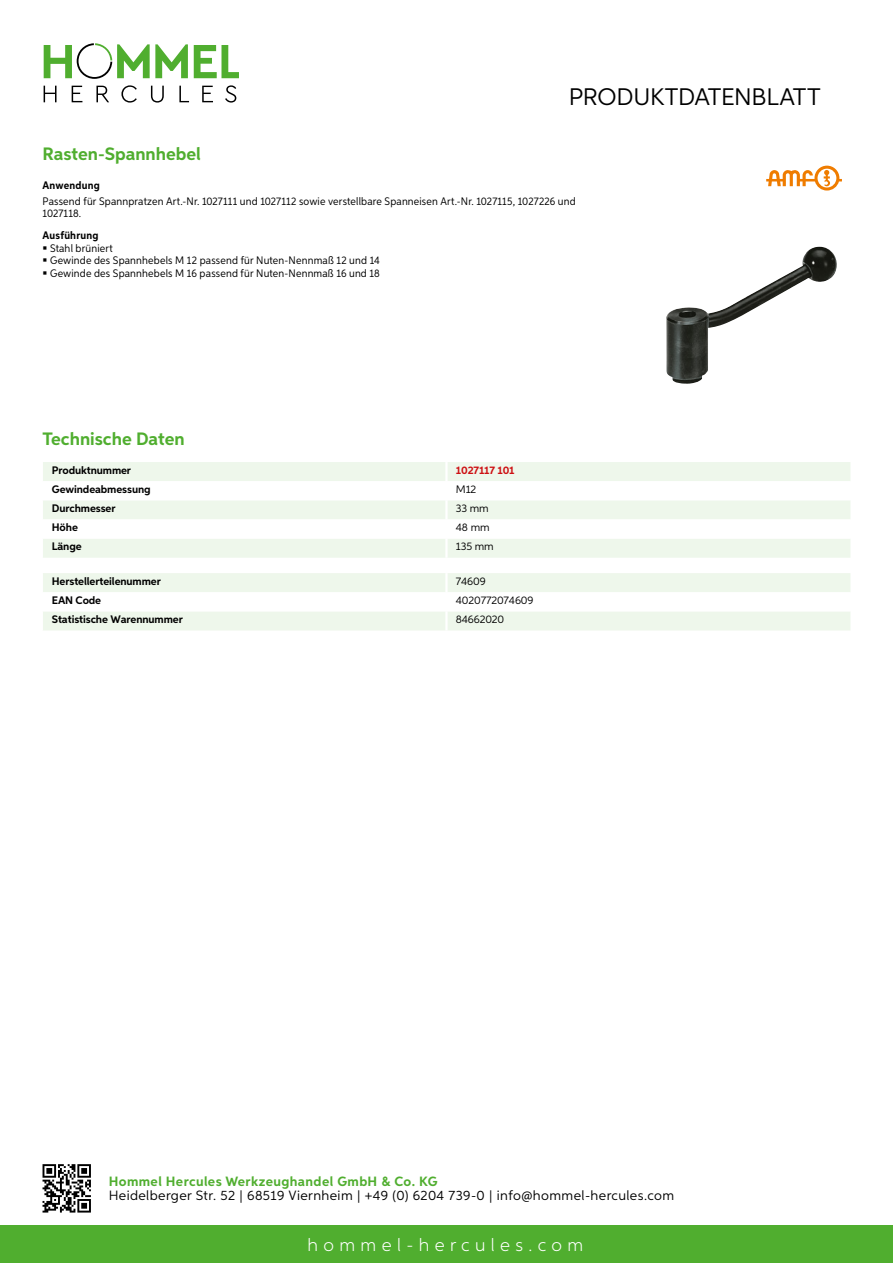
<style>
.page{position:relative;width:893px;height:1263px;background:#fff}
.page>*{position:absolute;margin:0;border:0;box-sizing:border-box;transform-origin:0 0}
.t1{font:24px "Aspira";letter-spacing:-.01em;color:#000}
.t2{font:700 18px "Aspira";color:#50ae2f}
.t3{font:300 18px "Aspira";letter-spacing:.3em;color:#fff}
.t4{font:13.5px "Aspira";letter-spacing:.03em;color:#000}
.t5{font:700 13.5px "Aspira";letter-spacing:.03em;color:#50ae2f}
.t6{font:10.95px/12.8px "Aspira Nar";letter-spacing:.015em;color:#000}
.t7{font:700 10.95px "Aspira";letter-spacing:-.01em;color:#000}
.t8{font:10.95px "Aspira";letter-spacing:-.01em;color:#000}
.t9{font:700 10.95px "Aspira Nar";letter-spacing:.02em;color:#000}
.t10{font:700 10.95px "Aspira";letter-spacing:-.01em;color:#cd1013}
</style>
<div class="page">
<div style="left:0;top:1226px;width:893px;height:37px;background:#50ae2f"></div>
<svg style="left:43px;top:1164px;width:48px;height:48px"></svg>
<svg style="left:194px;top:45px;width:45px;height:33px"></svg>
<svg style="left:44px;top:43px;width:144px;height:36px"></svg>
<svg style="left:44px;top:86px;width:13px;height:16px"></svg>
<svg style="left:72px;top:86px;width:10px;height:16px"></svg>
<svg style="left:96px;top:86px;width:13px;height:16px"></svg>
<svg style="left:121px;top:85px;width:16px;height:18px"></svg>
<svg style="left:151px;top:86px;width:13px;height:17px"></svg>
<svg style="left:179px;top:86px;width:10px;height:16px"></svg>
<svg style="left:202px;top:86px;width:11px;height:16px"></svg>
<svg style="left:225px;top:85px;width:11px;height:18px"></svg>
<div style="left:43px;top:462px;width:807px;height:96px;background:#eef7eb"></div>
<svg style="left:43px;top:481px;width:807px;height:58px"></svg>
<hr style="left:445px;top:462px;width:3px;height:19px;background:#fff">
<hr style="left:445px;top:481px;width:3px;height:19px;background:#fff">
<hr style="left:445px;top:500px;width:3px;height:19px;background:#fff">
<hr style="left:445px;top:519px;width:3px;height:20px;background:#fff">
<hr style="left:445px;top:539px;width:3px;height:19px;background:#fff">
<svg style="left:43px;top:573px;width:807px;height:57px"></svg>
<hr style="left:445px;top:611px;width:3px;height:19px;background:#fff">
<img style="left:666px;top:247px;width:171px;height:137px">
<svg style="left:766px;top:166px;width:76px;height:25px"></svg>
<h1 class="t1" style="left:569px;top:82px;width:253px">Produktdatenblatt</h1>
<h2 class="t2" style="left:43px;top:142px;width:160px">Rasten-Spannhebel</h2>
<p class="t9" style="left:43px;top:179px;width:59px">Anwendung</p>
<p class="t6" style="left:43px;top:195px;width:535px;line-height:12px">Passend für Spannpratzen Art.-Nr. 1027111 und 1027112 sowie verstellbare Spanneisen Art.-Nr. 1027115, 1027226 und<br>1027118.</p>
<p class="t9" style="left:43px;top:228px;width:58px">Ausführung</p>
<p class="t6" style="left:50px;top:241px;width:331px">Stahl brüniert<br>Gewinde des Spannhebels M 12 passend für Nuten-Nennmaß 12 und 14<br>Gewinde des Spannhebels M 16 passend für Nuten-Nennmaß 16 und 18</p>
<h2 class="t2" style="left:43px;top:428px;width:144px">Technische Daten</h2>
<p class="t7" style="left:52px;top:463px;width:81px">Produktnummer</p>
<p class="t10" style="left:456px;top:463px;width:60px">1027117 101</p>
<p class="t7" style="left:52px;top:483px;width:100px">Gewindeabmessung</p>
<p class="t8" style="left:456px;top:483px;width:22px">M12</p>
<p class="t7" style="left:52px;top:502px;width:65px">Durchmesser</p>
<p class="t8" style="left:456px;top:502px;width:34px">33 mm</p>
<p class="t7" style="left:52px;top:521px;width:28px">Höhe</p>
<p class="t8" style="left:456px;top:521px;width:35px">48 mm</p>
<p class="t7" style="left:52px;top:540px;width:31px">Länge</p>
<p class="t8" style="left:456px;top:540px;width:39px">135 mm</p>
<p class="t7" style="left:52px;top:574px;width:111px">Herstellerteilenummer</p>
<p class="t8" style="left:456px;top:575px;width:31px">74609</p>
<p class="t7" style="left:52px;top:594px;width:51px">EAN Code</p>
<p class="t8" style="left:456px;top:594px;width:79px">4020772074609</p>
<p class="t7" style="left:52px;top:613px;width:132px">Statistische Warennummer</p>
<p class="t8" style="left:456px;top:613px;width:50px">84662020</p>
<p class="t5" style="left:109px;top:1172px;width:330px">Hommel Hercules Werkzeughandel GmbH &amp; Co. KG</p>
<p class="t4" style="left:109px;top:1187px;width:567px">Heidelberger Str. 52 | 68519 Viernheim | +49 (0) 6204 739-0 | info@hommel-hercules.com</p>
<h2 class="t3" style="left:307px;top:1234px;width:277px">hommel-hercules.com</h2>
</div>
